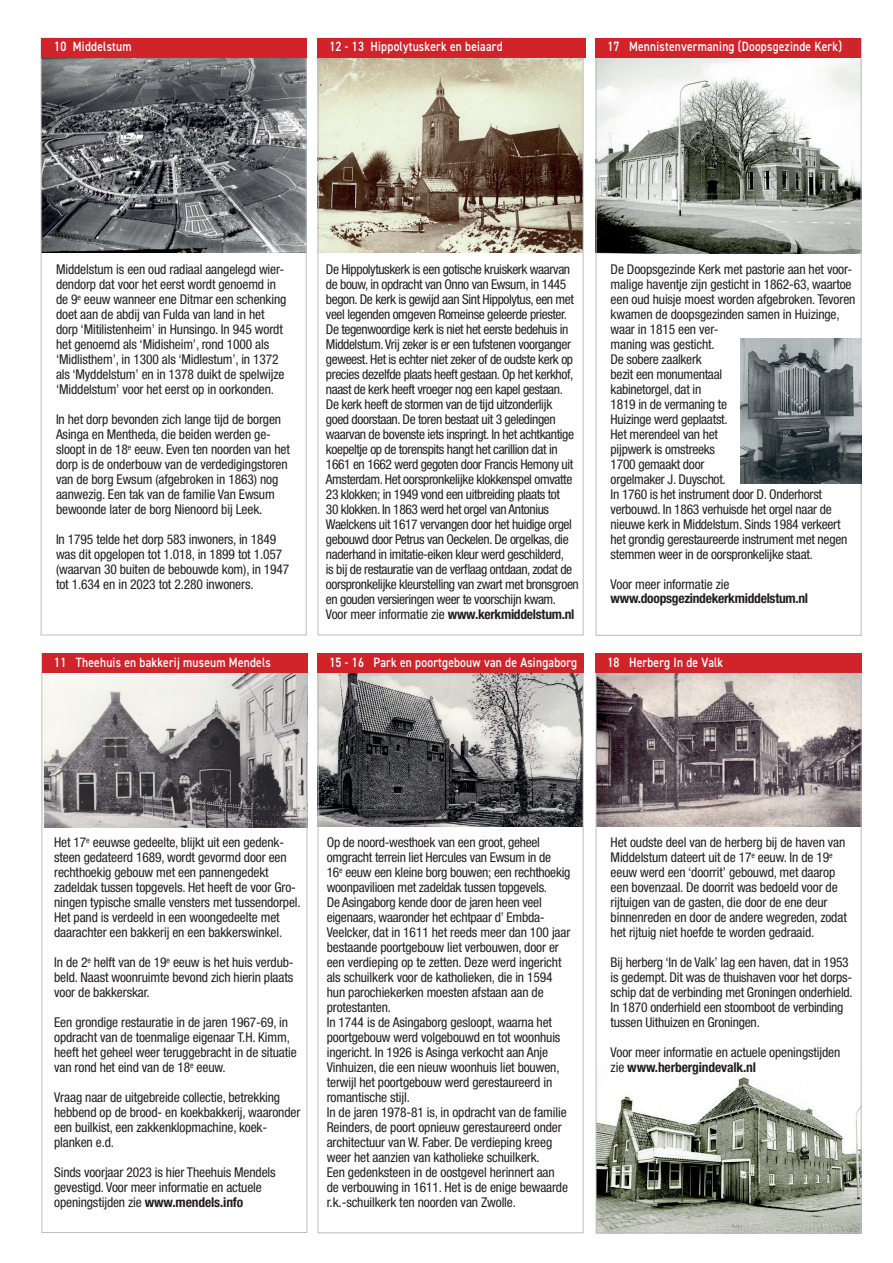
<style>
.page{position:relative;width:893px;height:1263px;background:#fff}
.page>*{position:absolute;margin:0;border:0;box-sizing:border-box;transform-origin:0 0}
.t1{font:condensed 13.5px/15px "Helvetica Neue LTW1 G";letter-spacing:-.01em;color:#231f20}
.t2{font:condensed 13.5px/15px "Helvetica Neue LTW1 G";letter-spacing:-.03em;color:#231f20}
.t3{font:600 13.5px "DIN2014";letter-spacing:.02em;color:#fff;scale:.85 1}
.t4{font:700 condensed 13.5px "Helvetica Neue LTW1 G";letter-spacing:-.02em;color:#231f20}
.s1{font-weight:700}
</style>
<div class="page">
<img style="left:598px;top:1066px;width:264px;height:167px">
<img style="left:43px;top:673px;width:265px;height:154px">
<img style="left:317px;top:673px;width:264px;height:154px">
<img style="left:598px;top:673px;width:264px;height:154px">
<img style="left:43px;top:57px;width:262px;height:195px">
<img style="left:320px;top:57px;width:261px;height:195px">
<img style="left:595px;top:57px;width:267px;height:196px">
<div style="left:41px;top:38px;width:265px;height:19px;background:#d1232a"></div>
<div style="left:42px;top:654px;width:265px;height:19px;background:#d1232a"></div>
<div style="left:317px;top:38px;width:268px;height:19px;background:#d1232a"></div>
<div style="left:317px;top:654px;width:267px;height:19px;background:#d1232a"></div>
<div style="left:595px;top:38px;width:265px;height:19px;background:#d1232a"></div>
<div style="left:595px;top:654px;width:267px;height:19px;background:#d1232a"></div>
<img style="left:741px;top:339px;width:121px;height:145px">
<p class="t3" style="left:54px;top:38px;width:93px">10 Middelstum</p>
<p class="t3" style="left:329px;top:38px;width:205px">12 - 13 Hippolytuskerk en beiaard</p>
<p class="t3" style="left:607px;top:38px;width:278px">17 Mennistenvermaning (Doopsgezinde Kerk)</p>
<p class="t1" style="left:56px;top:262px;width:232px">Middelstum is een oud radiaal aangelegd wier&shy;dendorp dat voor het eerst wordt genoemd in de 9<sup>e</sup> eeuw wanneer ene Ditmar een schenking doet aan de abdij van Fulda van land in het dorp ‘Mitilistenheim’ in Hunsingo. In 945 wordt het genoemd als ‘Midisheim’, rond 1000 als ‘Midlisthem’, in 1300 als ‘Midlestum’, in 1372 als ‘Myddelstum’ en in 1378 duikt de spelwijze ‘Middelstum’ voor het eerst op in oorkonden.</p>
<p class="t1" style="left:56px;top:412px;width:235px">In het dorp bevonden zich lange tijd de borgen Asinga en Mentheda, die beiden werden ge&shy;sloopt in de 18<sup>e</sup> eeuw. Even ten noorden van het dorp is de onderbouw van de verdedigingstoren van de borg Ewsum (afgebroken in 1863) nog aanwezig. Een tak van de familie Van Ewsum bewoonde later de borg Nienoord bij Leek.</p>
<p class="t1" style="left:56px;top:532px;width:235px">In 1795 telde het dorp 583 inwoners, in 1849 was dit opgelopen tot 1.018, in 1899 tot 1.057 (waarvan 30 buiten de bebouwde kom), in 1947 tot 1.634 en in 2023 tot 2.280 inwoners.</p>
<p class="t3" style="left:54px;top:654px;width:256px">11 Theehuis en bakkerij museum Mendels</p>
<p class="t2" style="left:326px;top:262px;width:254px">De Hippolytuskerk is een gotische kruiskerk waarvan de bouw, in opdracht van Onno van Ewsum, in 1445 begon. De kerk is gewijd aan Sint Hippolytus, een met veel legenden omgeven Romeinse geleerde priester.<br>De tegenwoordige kerk is niet het eerste bedehuis in Middelstum. Vrij zeker is er een tufstenen voorganger geweest. Het is echter niet zeker of de oudste kerk op precies dezelfde plaats heeft gestaan. Op het kerkhof, naast de kerk heeft vroeger nog een kapel gestaan.<br>De kerk heeft de stormen van de tijd uitzonderlijk goed doorstaan. De toren bestaat uit 3 geledingen waarvan de bovenste iets inspringt. In het achtkantige koepeltje op de torenspits hangt het carillion dat in 1661 en 1662 werd gegoten door Francis Hemony uit Amsterdam. Het oorspronkelijke klokkenspel omvatte 23 klokken; in 1949 vond een uitbreiding plaats tot<br>30 klokken. In 1863 werd het orgel van Antonius Waelckens uit 1617 vervangen door het huidige orgel gebouwd door Petrus van Oeckelen. De orgelkas, die naderhand in imitatie-eiken kleur werd geschilderd,<br>is bij de restauratie van de verflaag ontdaan, zodat de oorspronkelijke kleurstelling van zwart met bronsgroen en gouden versieringen weer te voorschijn kwam.<br>Voor meer informatie zie <span class="s1">www.kerkmiddelstum.nl</span></p>
<p class="t3" style="left:329px;top:653px;width:293px">15 - 16 Park en poortgebouw van de Asingaborg</p>
<p class="t1" style="left:611px;top:262px;width:246px">De Doopsgezinde Kerk met pastorie aan het voor&shy;malige haventje zijn gesticht in 1862-63, waartoe een oud huisje moest worden afgebroken. Tevoren kwamen de doopsgezinden samen in Huizinge, waar in 1815 een ver-<br>maning was gesticht.<br>De sobere zaalkerk<br>bezit een monumentaal<br>kabinetorgel, dat in<br>1819 in de vermaning te<br>Huizinge werd geplaatst.<br>Het merendeel van het<br>pijpwerk is omstreeks<br>1700 gemaakt door<br>orgelmaker J. Duyschot.<br>In 1760 is het instrument door D. Onderhorst verbouwd. In 1863 verhuisde het orgel naar de nieuwe kerk in Middelstum. Sinds 1984 verkeert het grondig gerestaureerde instrument met negen stemmen weer in de oorspronkelijke staat.</p>
<p class="t1" style="left:611px;top:576px;width:120px">Voor meer informatie zie</p>
<p class="t4" style="left:611px;top:590px;width:199px">www.doopsgezindekerkmiddelstum.nl</p>
<p class="t3" style="left:607px;top:653px;width:138px">18 Herberg In de Valk</p>
<p class="t1" style="left:54px;top:835px;width:248px">Het 17<sup>e</sup> eeuwse gedeelte, blijkt uit een gedenk&shy;steen gedateerd 1689, wordt gevormd door een rechthoekig gebouw met een pannengedekt zadeldak tussen topgevels. Het heeft de voor Gro&shy;ningen typische smalle vensters met tussendorpel.<br>Het pand is verdeeld in een woongedeelte met daarachter een bakkerij en een bakkerswinkel.</p>
<p class="t1" style="left:54px;top:955px;width:241px;text-align:justify">In de 2<sup>e</sup> helft van de 19<sup>e</sup> eeuw is het huis verdub&shy;beld. Naast woonruimte bevond zich hierin plaats voor de bakkerskar.</p>
<p class="t1" style="left:54px;top:1015px;width:244px">Een grondige restauratie in de jaren 1967-69, in opdracht van de toenmalige eigenaar T.H. Kimm, heeft het geheel weer teruggebracht in de situatie van rond het eind van de 18<sup>e</sup> eeuw.</p>
<p class="t1" style="left:54px;top:1090px;width:248px">Vraag naar de uitgebreide collectie, betrekking hebbend op de brood- en koekbakkerij, waaronder een builkist, een zakkenklopmachine, koek&shy;planken e.d.</p>
<p class="t1" style="left:54px;top:1165px;width:223px">Sinds voorjaar 2023 is hier Theehuis Mendels gevestigd. Voor meer informatie en actuele openingstijden zie <span class="s1">www.mendels.info</span></p>
<p class="t1" style="left:327px;top:835px;width:245px">Op de noord-westhoek van een groot, geheel omgracht terrein liet Hercules van Ewsum in de 16<sup>e</sup> eeuw een kleine borg bouwen; een rechthoekig woonpavilioen met zadeldak tussen topgevels.<br>De Asingaborg kende door de jaren heen veel eigenaars, waaronder het echtpaar d’ Embda-Veelcker, dat in 1611 het reeds meer dan 100 jaar bestaande poortgebouw liet verbouwen, door er een verdieping op te zetten. Deze werd ingericht als schuilkerk voor de katholieken, die in 1594 hun parochiekerken moesten afstaan aan de protestanten.<br>In 1744 is de Asingaborg gesloopt, waarna het poortgebouw werd volgebouwd en tot woonhuis ingericht. In 1926 is Asinga verkocht aan Anje Vinhuizen, die een nieuw woonhuis liet bouwen, terwijl het poortgebouw werd gerestaureerd in romantische stijl.<br>In de jaren 1978-81 is, in opdracht van de familie Reinders, de poort opnieuw gerestaureerd onder architectuur van W. Faber. De verdieping kreeg weer het aanzien van katholieke schuilkerk.<br>Een gedenksteen in de oostgevel herinnert aan<br>de verbouwing in 1611. Het is de enige bewaarde r.k.-schuilkerk ten noorden van Zwolle.</p>
<p class="t1" style="left:611px;top:835px;width:238px">Het oudste deel van de herberg bij de haven van Middelstum dateert uit de 17<sup>e</sup> eeuw. In de 19<sup>e </sup>eeuw werd een ‘doorrit’ gebouwd, met daarop een bovenzaal. De doorrit was bedoeld voor de rijtuigen van de gasten, die door de ene deur binnenreden en door de andere wegreden, zodat het rijtuig niet hoefde te worden gedraaid.</p>
<p class="t1" style="left:611px;top:955px;width:244px">Bij herberg ‘In de Valk’ lag een haven, dat in 1953 is gedempt. Dit was de thuishaven voor het dorps&shy;schip dat de verbinding met Groningen onderhield.<br>In 1870 onderhield een stoomboot de verbinding tussen Uithuizen en Groningen.</p>
<p class="t1" style="left:611px;top:1045px;width:231px">Voor meer informatie en actuele openingstijden zie <span class="s1">www.herbergindevalk.nl</span></p>
</div>
